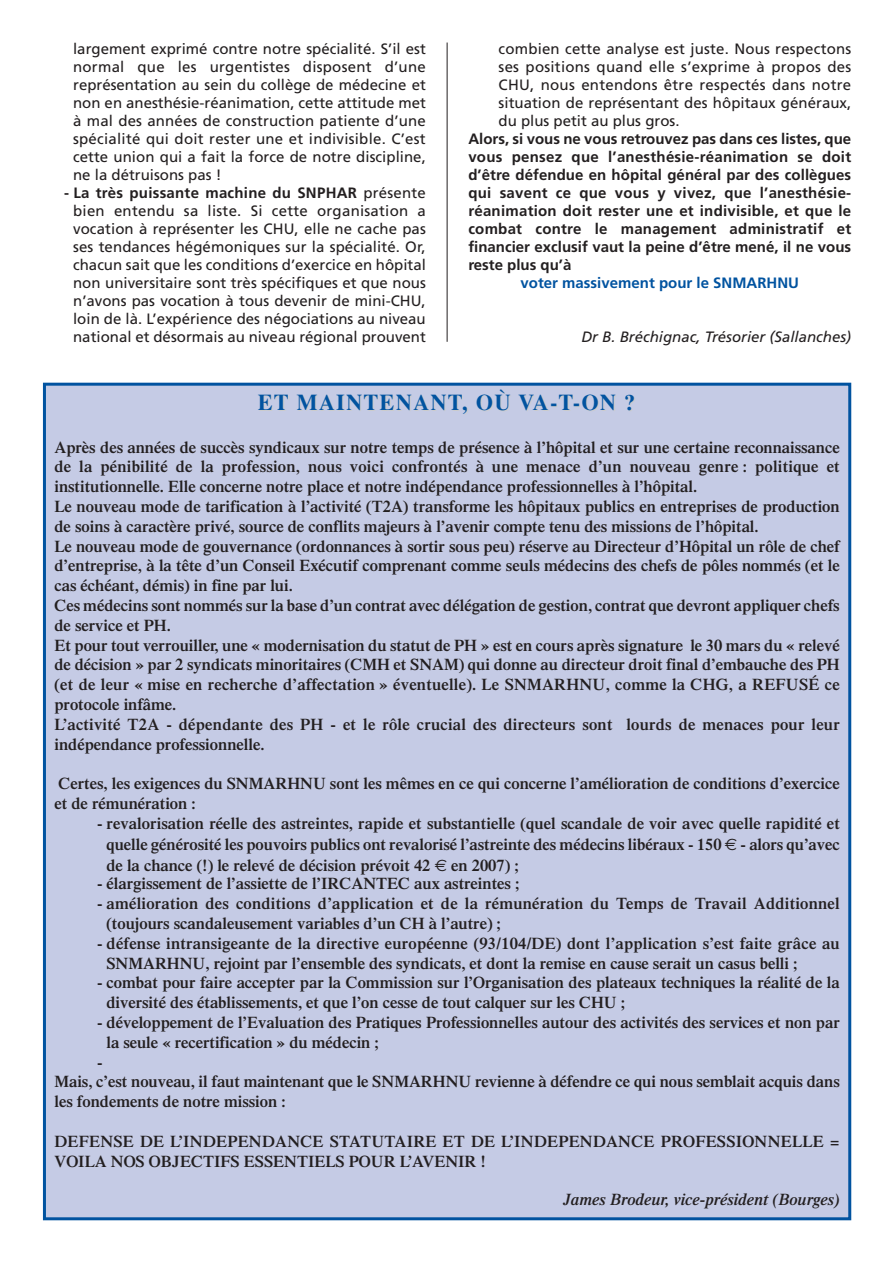
<style>
.page{position:relative;width:893px;height:1263px;background:#fff}
.page>*{position:absolute;margin:0;border:0;box-sizing:border-box;transform-origin:0 0}
.t1{font:700 22.5px "Times";letter-spacing:.05em;color:#0153a0}
.t2{font:600 16.5px/19.8px "Times";color:#231f20}
.t3{font:italic 600 16.5px "Times";color:#231f20}
.t4{font:15px/18px "Frutiger";color:#231f20;text-align:justify}
.t5{font:700 15px/18px "Frutiger";color:#231f20;text-align:justify}
.t6{font:italic 15px "Frutiger";color:#231f20}
.t7{font:700 15px "Frutiger";color:#0153a0}
.s1{font-weight:700}
.s2{color:#ccc}
.s3{font-family:"Euro Sans";font-weight:400}
</style>
<div class="page">
<div style="left:44px;top:384px;width:805px;height:835px;background:#c5cbe5"></div>
<hr style="left:446px;top:43px;width:1px;height:299px;background:#231f20">
<p class="t4" style="left:73px;top:40px;width:354px">largement exprimé contre notre spécialité. S’il est normal que les urgentistes disposent d’une représentation au sein du collège de médecine et non en anesthésie-réanimation, cette attitude met à mal des années de construction patiente d’une spécialité qui doit rester une et indivisible. C’est cette union qui a fait la force de notre discipline, ne la détruisons pas !</p>
<p class="t4" style="left:64px;top:184px;width:363px;text-align:center"><span class="s1">- La très puissante machine du SNPHAR</span> présente bien entendu sa liste. Si cette organisation a vocation à représenter les CHU, elle ne cache pas ses tendances hégémoniques sur la spécialité. Or, chacun sait que les conditions d’exercice en hôpital non universitaire sont très spécifiques et que nous n’avons pas vocation à tous devenir de mini-CHU, loin de là. L’expérience des négociations au niveau national et désormais au niveau régional prouvent</p>
<p class="t4" style="left:498px;top:40px;width:354px">combien cette analyse est juste. Nous respectons ses positions quand elle s’exprime à propos des CHU, nous entendons être respectés dans notre situation de représentant des hôpitaux généraux, du plus petit au plus gros.</p>
<p class="t5" style="left:468px;top:130px;width:384px">Alors, si vous ne vous retrouvez pas dans ces listes, que vous pensez que l’anesthésie-réanimation se doit d’être défendue en hôpital général par des collègues qui savent ce que vous y vivez, que l’anesthésie&shy;réanimation doit rester une et indivisible, et que le combat contre le management administratif et financier exclusif vaut la peine d’être mené, il ne vous reste plus qu’à</p>
<p class="t7" style="left:520px;top:276px;width:280px">voter massivement pour le SNMARHNU</p>
<p class="t6" style="left:581px;top:330px;width:271px">Dr B. Bréchignac, Trésorier (Sallanches)</p>
<h1 class="t1" style="left:258px;top:395px;width:379px">ET <span class="s2">MAINTENANT</span>, OÙ VA-T-ON ?</h1>
<p class="t2" style="left:54px;top:439px;width:786px">Après des années de succès syndicaux sur notre temps de présence à l’hôpital et sur une certaine reconnaissance de la pénibilité de la profession, nous voici confrontés à une menace d’un nouveau genre : politique et institutionnelle. Elle concerne notre place et notre indépendance professionnelles à l’hôpital.<br>Le nouveau mode de tarification à l’activité (T2A) transforme les hôpitaux publics en entreprises de production de soins à caractère privé, source de conflits majeurs à l’avenir compte tenu des missions de l’hôpital.<br>Le nouveau mode de gouvernance (ordonnances à sortir sous peu) réserve au Directeur d’Hôpital un rôle de chef d’entreprise, à la tête d’un Conseil Exécutif comprenant comme seuls médecins des chefs de pôles nommés (et le cas échéant, démis) in fine par lui.<br>Ces médecins sont nommés sur la base d’un contrat avec délégation de gestion, contrat que devront appliquer chefs de service et PH.<br>Et pour tout verrouiller, une « modernisation du statut de PH » est en cours après signature le 30 mars du « relevé de décision » par 2 syndicats minoritaires (CMH et SNAM) qui donne au directeur droit final d’embauche des PH (et de leur « mise en recherche d’affectation » éventuelle). Le SNMARHNU, comme la CHG, a REFUSÉ ce protocole infâme.<br>L’activité T2A - dépendante des PH - et le rôle crucial des directeurs sont lourds de menaces pour leur indépendance professionnelle.</p>
<p class="t2" style="left:54px;top:775px;width:786px">Certes, les exigences du SNMARHNU sont les mêmes en ce qui concerne l’amélioration de conditions d’exercice et de rémunération :</p>
<p class="t2" style="left:106px;top:814px;width:734px;line-height:21px;text-align:justify;text-indent:-9px">- revalorisation réelle des astreintes, rapide et substantielle (quel scandale de voir avec quelle rapidité et quelle générosité les pouvoirs publics ont revalorisé l’astreinte des médecins libéraux - 150 <span class="s3">€</span> - alors qu’avec de la chance (!) le relevé de décision prévoit 42 <span class="s3">€</span> en 2007) ;</p>
<p class="t2" style="left:97px;top:876px;width:424px">- élargissement de l’assiette de l’IRCANTEC aux astreintes ;</p>
<p class="t2" style="left:106px;top:895px;width:734px;text-indent:-9px">- amélioration des conditions d’application et de la rémunération du Temps de Travail Additionnel (toujours scandaleusement variables d’un CH à l’autre) ;</p>
<p class="t2" style="left:106px;top:935px;width:734px;text-indent:-9px">- défense intransigeante de la directive européenne (93/104/DE) dont l’application s’est faite grâce au<br>SNMARHNU, rejoint par l’ensemble des syndicats, et dont la remise en cause serait un casus belli ;</p>
<p class="t2" style="left:106px;top:975px;width:734px;text-indent:-9px">- combat pour faire accepter par la Commission sur l’Organisation des plateaux techniques la réalité de la diversité des établissements, et que l’on cesse de tout calquer sur les CHU ;</p>
<p class="t2" style="left:97px;top:1014px;width:744px">- développement de l’Evaluation des Pratiques Professionnelles autour des activités des services et non par</p>
<p class="t2" style="left:106px;top:1034px;width:274px">la seule « recertification » du médecin ;</p>
<p class="t2" style="left:97px;top:1054px;width:7px">-</p>
<p class="t2" style="left:54px;top:1074px;width:786px">Mais, c’est nouveau, il faut maintenant que le SNMARHNU revienne à défendre ce qui nous semblait acquis dans</p>
<p class="t2" style="left:54px;top:1093px;width:232px">les fondements de notre mission :</p>
<p class="t2" style="left:54px;top:1133px;width:786px">DEFENSE DE L’INDEPENDANCE STATUTAIRE ET DE L’INDEPENDANCE PROFESSIONNELLE =<br>VOILA NOS OBJECTIFS ESSENTIELS POUR L’AVENIR !</p>
<p class="t3" style="left:563px;top:1193px;width:278px">James Brodeur, vice-président (Bourges)</p>
</div>
